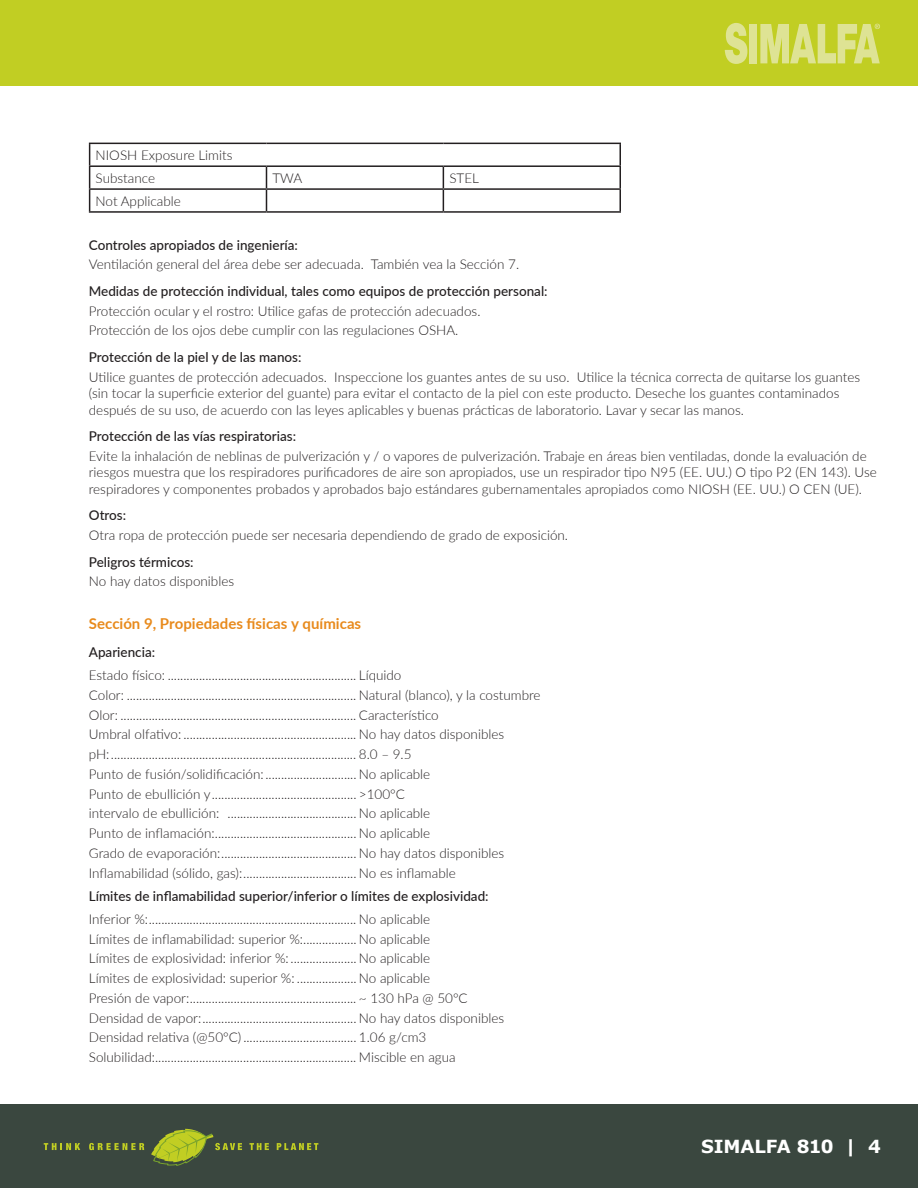
<style>
.page{position:relative;width:918px;height:1188px;background:#fff}
.page>*{position:absolute;margin:0;border:0;box-sizing:border-box;transform-origin:0 0}
.t1{font:700 18px "Verdana";letter-spacing:-.01em;color:#fff}
.t2{font:700 15px "Lato";color:#e88a1c}
.t3{font:300 13.5px/19.8px "Lato";color:#231f20}
.t4{font:500 13.5px "Lato";color:#231f20}
</style>
<div class="page">
<div style="left:0;top:1105px;width:918px;height:83px;background:#3a473f"></div>
<div style="left:0;top:1px;width:918px;height:85px;background:#c1ce23"></div>
<svg style="left:725px;top:23px;width:22px;height:41px"></svg>
<div style="left:750px;top:24px;width:7px;height:39px;background:#dee394"></div>
<svg style="left:760px;top:24px;width:120px;height:39px"></svg>
<svg style="left:44px;top:1143px;width:36px;height:7px"></svg>
<svg style="left:89px;top:1143px;width:55px;height:7px"></svg>
<svg style="left:151px;top:1129px;width:91px;height:37px"></svg>
<svg style="left:249px;top:1143px;width:20px;height:7px"></svg>
<svg style="left:277px;top:1143px;width:41px;height:7px"></svg>
<hr style="left:89px;top:143px;width:177px;height:1px;background:#231f20">
<hr style="left:266px;top:143px;width:177px;height:1px;background:#231f20">
<hr style="left:443px;top:143px;width:178px;height:1px;background:#231f20">
<hr style="left:619px;top:144px;width:2px;height:21px;background:#231f20">
<hr style="left:89px;top:165px;width:177px;height:2px;background:#231f20">
<hr style="left:266px;top:165px;width:177px;height:2px;background:#231f20">
<hr style="left:443px;top:165px;width:178px;height:2px;background:#231f20">
<hr style="left:619px;top:167px;width:2px;height:21px;background:#231f20">
<hr style="left:89px;top:188px;width:177px;height:2px;background:#231f20">
<svg style="left:89px;top:144px;width:1px;height:67px"></svg>
<hr style="left:266px;top:188px;width:177px;height:2px;background:#231f20">
<svg style="left:266px;top:167px;width:1px;height:44px"></svg>
<hr style="left:443px;top:188px;width:178px;height:2px;background:#231f20">
<svg style="left:443px;top:167px;width:1px;height:44px"></svg>
<hr style="left:619px;top:190px;width:2px;height:21px;background:#231f20">
<hr style="left:89px;top:211px;width:177px;height:2px;background:#231f20">
<hr style="left:266px;top:211px;width:177px;height:2px;background:#231f20">
<hr style="left:443px;top:211px;width:178px;height:2px;background:#231f20">
<p class="t3" style="left:96px;top:143px;width:138px;line-height:22.8px">NIOSH Exposure Limits<br>Substance</p>
<p class="t3" style="left:272px;top:168px;width:31px">TWA</p>
<p class="t3" style="left:449px;top:168px;width:31px">STEL</p>
<p class="t3" style="left:96px;top:191px;width:87px">Not Applicable</p>
<p class="t4" style="left:89px;top:235px;width:211px">Controles apropiados de ingeniería:</p>
<p class="t3" style="left:89px;top:254px;width:432px">Ventilación general del área debe ser adecuada. También vea la Sección 7.</p>
<p class="t4" style="left:89px;top:281px;width:460px">Medidas de protección individual, tales como equipos de protección personal:</p>
<p class="t3" style="left:89px;top:300px;width:393px">Protección ocular y el rostro: Utilice gafas de protección adecuados.<br>Protección de los ojos debe cumplir con las regulaciones OSHA.</p>
<p class="t4" style="left:89px;top:347px;width:214px">Protección de la piel y de las manos:</p>
<p class="t3" style="left:89px;top:368px;width:773px;line-height:16.5px">Utilice guantes de protección adecuados. Inspeccione los guantes antes de su uso. Utilice la técnica correcta de quitarse los guantes (sin tocar la superficie exterior del guante) para evitar el contacto de la piel con este producto. Deseche los guantes contaminados después de su uso, de acuerdo con las leyes aplicables y buenas prácticas de laboratorio. Lavar y secar las manos.</p>
<p class="t4" style="left:89px;top:426px;width:209px">Protección de las vías respiratorias:</p>
<p class="t3" style="left:89px;top:447px;width:789px;line-height:16.5px">Evite la inhalación de neblinas de pulverización y / o vapores de pulverización. Trabaje en áreas bien ventiladas, donde la evaluación de riesgos muestra que los respiradores purificadores de aire son apropiados, use un respirador tipo N95 (EE. UU.) O tipo P2 (EN 143). Use respiradores y componentes probados y aprobados bajo estándares gubernamentales apropiados como NIOSH (EE. UU.) O CEN (UE).</p>
<p class="t4" style="left:89px;top:506px;width:39px">Otros:</p>
<p class="t3" style="left:89px;top:525px;width:481px">Otra ropa de protección puede ser necesaria dependiendo de grado de exposición.</p>
<p class="t4" style="left:89px;top:552px;width:106px">Peligros térmicos:</p>
<p class="t3" style="left:89px;top:571px;width:147px">No hay datos disponibles</p>
<p class="t2" style="left:89px;top:612px;width:274px">Sección 9, Propiedades físicas y químicas</p>
<p class="t4" style="left:89px;top:643px;width:68px">Apariencia:</p>
<p class="t3" style="left:89px;top:665px;width:453px">Estado físico: ............................................................ Líquido<br>Color: ......................................................................... Natural (blanco), y la costumbre Olor: ........................................................................... Característico<br>Umbral olfativo: ....................................................... No hay datos disponibles pH:.............................................................................. 8.0 – 9.5<br>Punto de fusión/solidificación:............................. No aplicable<br>Punto de ebullición y.............................................. &gt;100°C<br>intervalo de ebullición: ......................................... No aplicable<br>Punto de inflamación:............................................. No aplicable<br>Grado de evaporación:........................................... No hay datos disponibles Inflamabilidad (sólido, gas):.................................... No es inflamable</p>
<p class="t4" style="left:89px;top:886px;width:401px">Límites de inflamabilidad superior/inferior o límites de explosividad:</p>
<p class="t3" style="left:89px;top:909px;width:417px">Inferior %:.................................................................. No aplicable<br>Límites de inflamabilidad: superior %:................. No aplicable<br>Límites de explosividad: inferior %: ..................... No aplicable<br>Límites de explosividad: superior %: ................... No aplicable<br>Presión de vapor:..................................................... ~ 130 hPa @ 50°C Densidad de vapor:................................................. No hay datos disponibles Densidad relativa (@50°C) .................................... 1.06 g/cm3<br>Solubilidad:................................................................ Miscible en agua</p>
<h1 class="t1" style="left:701px;top:1134px;width:181px">SIMALFA 810 | 4</h1>
</div>
